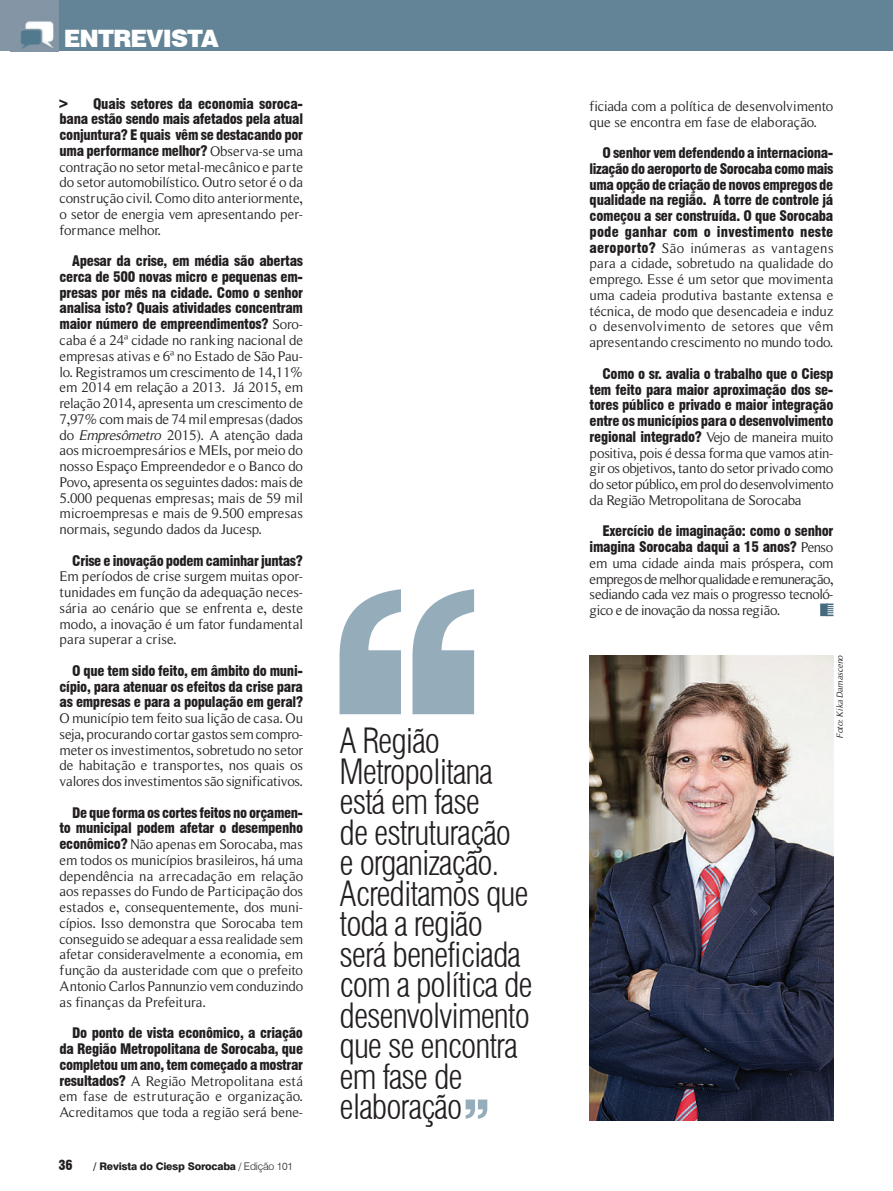
<style>
.page{position:relative;width:893px;height:1191px;background:#fff}
.page>*{position:absolute;margin:0;border:0;box-sizing:border-box;transform-origin:0 0}
.t1{font:300 condensed 34.05px/30.5px "Swiss 721 BT";letter-spacing:-.03em;color:#231f20}
.t2{font:900 24px "Swiss 721 BT";letter-spacing:-.04em;color:#fff}
.t3{font:14.25px/15.8px "Roman Serif";letter-spacing:-.01em;color:#231f20;text-align:justify}
.t4{font:900 condensed 14.25px/15.8px "Swiss 721 BT";letter-spacing:-.02em;color:#231f20;text-align:justify}
.t5{font:900 condensed 13.5px "Swiss 721 BT";color:#231f20}
.t6{font:800 10.5px "Swiss 721 BT";letter-spacing:-.02em;color:#231f20}
.t7{font:italic 9px "Roman Serif";color:#231f20}
.s1{font-family:"Roman Serif";font-weight:400;font-stretch:normal}
.s2{font-style:italic}
.s3{font-family:"Swiss 721 BT";font-weight:900;font-stretch:condensed}
.s4{font-weight:300}
</style>
<div class="page">
<div style="left:0;top:0;width:60px;height:51px;background:#8496a5"></div>
<img style="left:20px;top:21px;width:34px;height:28px">
<div style="left:60px;top:0;width:833px;height:51px;background:#638496"></div>
<svg style="left:820px;top:603px;width:13px;height:13px"></svg>
<svg style="left:59px;top:99px;width:9px;height:9px"></svg>
<img style="left:590px;top:655px;width:243px;height:465px">
<svg style="left:340px;top:589px;width:134px;height:125px"></svg>
<svg style="left:466px;top:1099px;width:21px;height:19px"></svg>
<h2 class="t2" style="left:64px;top:24px;width:157px">ENTREVISTA</h2>
<p class="t4" style="left:60px;top:96px;width:245px;text-indent:33px">Quais setores da economia soroca&shy;bana estão sendo mais afetados pela atual conjuntura? E quais vêm se destacando por uma performance melhor? <span class="s1">Observa-se uma</span></p>
<p class="t3" style="left:60px;top:159px;width:245px">contração no setor metal-mecânico e parte do setor automobilístico. Outro setor é o da construção civil. Como dito anteriormente, o setor de energia vem apresentando per&shy;formance melhor.</p>
<p class="t4" style="left:60px;top:253px;width:245px;text-indent:13px">Apesar da crise, em média são abertas cerca de 500 novas micro e pequenas em&shy;presas por mês na cidade. Como o senhor analisa isto? Quais atividades concentram maior número de empreendimentos? <span class="s1">Soro-</span></p>
<p class="t3" style="left:60px;top:332px;width:245px">caba é a 24ª cidade no ranking nacional de empresas ativas e 6ª no Estado de São Pau&shy;lo. Registramos um crescimento de 14,11% em 2014 em relação a 2013. Já 2015, em relação 2014, apresenta um crescimento de 7,97% com mais de 74 mil empresas (dados do <span class="s2">Empresômetro</span> 2015). A atenção dada aos microempresários e MEIs, por meio do nosso Espaço Empreendedor e o Banco do Povo, apresenta os seguintes dados: mais de 5.000 pequenas empresas; mais de 59 mil microempresas e mais de 9.500 empresas normais, segundo dados da Jucesp.</p>
<p class="t4" style="left:72px;top:552px;width:232px">Crise e inovação podem caminhar juntas?</p>
<p class="t3" style="left:60px;top:568px;width:245px">Em períodos de crise surgem muitas opor&shy;tunidades em função da adequação neces&shy;sária ao cenário que se enfrenta e, deste modo, a inovação é um fator fundamental para superar a crise.</p>
<p class="t4" style="left:60px;top:663px;width:245px;text-indent:13px">O que tem sido feito, em âmbito do muni&shy;cípio, para atenuar os efeitos da crise para as empresas e para a população em geral?</p>
<p class="t3" style="left:60px;top:710px;width:245px">O município tem feito sua lição de casa. Ou seja, procurando cortar gastos sem compro&shy;meter os investimentos, sobretudo no setor de habitação e transportes, nos quais os valores dos investimentos são significativos.</p>
<p class="t4" style="left:60px;top:804px;width:245px;text-align:right">De que forma os cortes feitos no orçamen&shy;to municipal podem afetar o desempenho</p>
<p class="t3" style="left:60px;top:836px;width:245px"><span class="s3">econômico?</span> Não apenas em Sorocaba, mas em todos os municípios brasileiros, há uma dependência na arrecadação em relação aos repasses do Fundo de Participação dos estados e, consequentemente, dos muni&shy;cípios. Isso demonstra que Sorocaba tem conseguido se adequar a essa realidade sem afetar consideravelmente a economia, em função da austeridade com que o prefeito Antonio Carlos Pannunzio vem conduzindo as finanças da Prefeitura.</p>
<p class="t4" style="left:60px;top:1025px;width:245px;text-indent:13px">Do ponto de vista econômico, a criação da Região Metropolitana de Sorocaba, que completou um ano, tem começado a mostrar</p>
<p class="t3" style="left:60px;top:1072px;width:245px"><span class="s3">resultados?</span> A Região Metropolitana está em fase de estruturação e organização.<br>Acreditamos que toda a região será bene-</p>
<p class="t5" style="left:58px;top:1157px;width:16px">36</p>
<p class="t6" style="left:93px;top:1160px;width:201px">/ Revista do Ciesp Sorocaba <span class="s4">/ Edição 101</span></p>
<h1 class="t1" style="left:340px;top:725px;width:195px">A Região<br>Metropolitana está em fase<br>de estruturação e organização.<br>Acreditamos que toda a região será beneficiada com a política de desenvolvimento que se encontra em fase de elaboração</h1>
<p class="t3" style="left:590px;top:98px;width:245px">ficiada com a política de desenvolvimento que se encontra em fase de elaboração.</p>
<p class="t4" style="left:590px;top:145px;width:245px;text-indent:13px">O senhor vem defendendo a internaciona&shy;lização do aeroporto de Sorocaba como mais uma opção de criação de novos empregos de qualidade na região. A torre de controle já começou a ser construída. O que Sorocaba pode ganhar com o investimento neste</p>
<p class="t3" style="left:590px;top:240px;width:245px"><span class="s3">aeroporto?</span> São inúmeras as vantagens para a cidade, sobretudo na qualidade do emprego. Esse é um setor que movimenta uma cadeia produtiva bastante extensa e técnica, de modo que desencadeia e induz o desenvolvimento de setores que vêm apresentando crescimento no mundo todo.</p>
<p class="t4" style="left:590px;top:366px;width:245px;text-indent:13px">Como o sr. avalia o trabalho que o Ciesp tem feito para maior aproximação dos se&shy;tores público e privado e maior integração entre os municípios para o desenvolvimento regional integrado? <span class="s1">Vejo de maneira muito</span></p>
<p class="t3" style="left:590px;top:445px;width:245px">positiva, pois é dessa forma que vamos atin&shy;gir os objetivos, tanto do setor privado como do setor público, em prol do desenvolvimento da Região Metropolitana de Sorocaba</p>
<p class="t4" style="left:590px;top:523px;width:245px;text-align:right">Exercício de imaginação: como o senhor imagina Sorocaba daqui a 15 anos? <span class="s1">Penso</span></p>
<p class="t3" style="left:590px;top:555px;width:245px">em uma cidade ainda mais próspera, com empregos de melhor qualidade e remuneração, sediando cada vez mais o progresso tecnoló&shy;gico e de inovação da nossa região.</p>
<p class="t7" style="left:834px;top:737px;width:84px;rotate:-90deg">Foto: Kika Damasceno</p>
</div>
